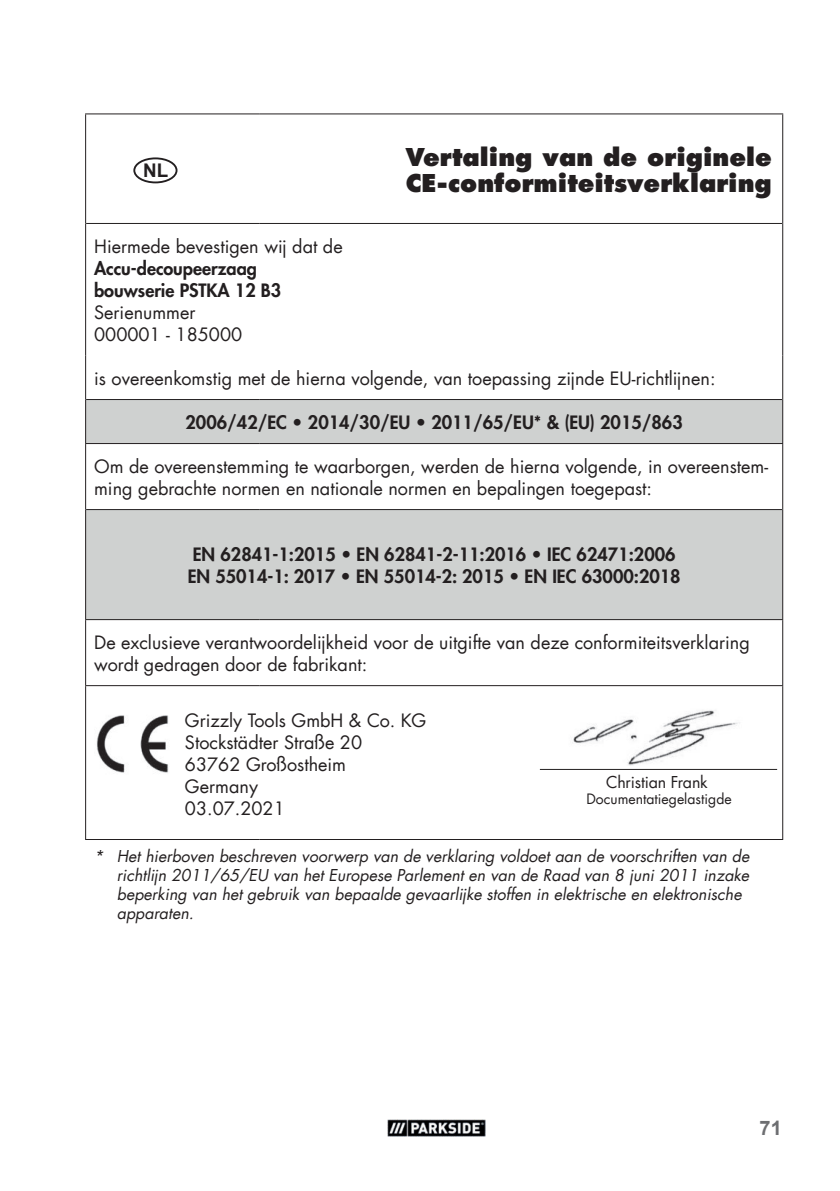
<style>
.page{position:relative;width:840px;height:1191px;background:#fff}
.page>*{position:absolute;margin:0;border:0;box-sizing:border-box;transform-origin:0 0}
.t1{font:800 24px/26px "Futura Com";color:#231f20}
.t2{font:700 20px "Arial";color:#6d6e71}
.t3{font:700 18.8px "Arial";color:#231f20}
.t4{font:18px/22px "Futura Com";color:#231f20}
.t5{font:800 18px/22px "Futura Com";color:#231f20}
.t6{font:italic 16px/19.2px "Futura Com";color:#231f20}
.t7{font:16px "Futura Com";letter-spacing:-.01em;color:#231f20}
.t8{font:14px "Futura Com";color:#231f20}
</style>
<div class="page">
<svg style="left:86px;top:400px;width:695px;height:219px;fill:#cfd1d0"></svg>
<hr style="left:85px;top:223px;width:1px;height:132px;background:#231f20">
<hr style="left:781px;top:223px;width:1px;height:132px;background:#231f20">
<hr style="left:85px;top:355px;width:1px;height:44px;background:#231f20">
<hr style="left:781px;top:355px;width:1px;height:44px;background:#231f20">
<hr style="left:85px;top:399px;width:1px;height:44px;background:#231f20">
<hr style="left:781px;top:399px;width:1px;height:44px;background:#231f20">
<hr style="left:85px;top:443px;width:175px;height:1px;background:#231f20">
<hr style="left:85px;top:444px;width:1px;height:65px;background:#231f20">
<hr style="left:260px;top:443px;width:522px;height:1px;background:#231f20">
<hr style="left:781px;top:444px;width:1px;height:65px;background:#231f20">
<hr style="left:781px;top:509px;width:1px;height:110px;background:#231f20">
<hr style="left:85px;top:619px;width:175px;height:1px;background:#231f20">
<hr style="left:85px;top:620px;width:1px;height:65px;background:#231f20">
<hr style="left:260px;top:619px;width:522px;height:1px;background:#231f20">
<hr style="left:781px;top:620px;width:1px;height:65px;background:#231f20">
<hr style="left:85px;top:685px;width:175px;height:1px;background:#231f20">
<hr style="left:85px;top:686px;width:1px;height:153px;background:#231f20">
<hr style="left:260px;top:685px;width:522px;height:1px;background:#231f20">
<hr style="left:781px;top:686px;width:1px;height:153px;background:#231f20">
<hr style="left:86px;top:399px;width:174px;height:1px;background:#231f20">
<hr style="left:260px;top:399px;width:521px;height:1px;background:#231f20">
<hr style="left:85px;top:113px;width:175px;height:1px;background:#231f20">
<hr style="left:85px;top:114px;width:1px;height:109px;background:#231f20">
<hr style="left:260px;top:113px;width:522px;height:1px;background:#231f20">
<hr style="left:781px;top:114px;width:1px;height:109px;background:#231f20">
<hr style="left:86px;top:223px;width:174px;height:1px;background:#231f20">
<hr style="left:260px;top:223px;width:521px;height:1px;background:#231f20">
<hr style="left:86px;top:509px;width:174px;height:1px;background:#231f20">
<hr style="left:260px;top:509px;width:521px;height:1px;background:#231f20">
<hr style="left:85px;top:509px;width:1px;height:110px;background:#231f20">
<hr style="left:85px;top:839px;width:175px;height:1px;background:#231f20">
<hr style="left:260px;top:839px;width:522px;height:1px;background:#231f20">
<img style="left:96px;top:715px;width:73px;height:58px">
<img style="left:572px;top:710px;width:168px;height:55px">
<hr style="left:539px;top:769px;width:237px;height:1px;background:#231f20">
<div style="left:133px;top:157px;width:44px;height:26px;border:2px solid #231f20;border-radius:50%"></div>
<img style="left:387px;top:1119px;width:98px;height:17px">
<p class="t3" style="left:143px;top:160px;width:27px">NL</p>
<h1 class="t1" style="left:405px;top:146px;width:368px">Vertaling van de originele<br>CE-conformiteitsverklaring</h1>
<p class="t4" style="left:94px;top:235px;width:250px">Hiermede bevestigen wij dat de</p>
<p class="t5" style="left:94px;top:256px;width:188px">Accu-decoupeerzaag bouwserie PSTKA 12 B3</p>
<p class="t4" style="left:94px;top:303px;width:149px">Serienummer<br>000001 - 185000</p>
<p class="t4" style="left:94px;top:367px;width:622px">is overeenkomstig met de hierna volgende, van toepassing zijnde EU-richtlijnen:</p>
<p class="t5" style="left:185px;top:410px;width:498px">2006/42/EC • 2014/30/EU • 2011/65/EU* &amp; (EU) 2015/863</p>
<p class="t4" style="left:94px;top:457px;width:675px">Om de overeenstemming te waarborgen, werden de hierna volgende, in overeenstem&shy;ming gebrachte normen en nationale normen en bepalingen toegepast:</p>
<p class="t5" style="left:187px;top:542px;width:494px">EN 62841-1:2015 • EN 62841-2-11:2016 • IEC 62471:2006<br>EN 55014-1: 2017 • EN 55014-2: 2015 • EN IEC 63000:2018</p>
<p class="t4" style="left:94px;top:631px;width:656px">De exclusieve verantwoordelijkheid voor de uitgifte van deze conformiteitsverklaring wordt gedragen door de fabrikant:</p>
<p class="t4" style="left:185px;top:711px;width:242px">Grizzly Tools GmbH &amp; Co. KG<br>Stockstädter Straße 20<br>63762 Großostheim<br>Germany<br>03.07.2021</p>
<p class="t6" style="left:117px;top:846px;width:633px;text-indent:-23px">* Het hierboven beschreven voorwerp van de verklaring voldoet aan de voorschriften van de richtlijn 2011/65/EU van het Europese Parlement en van de Raad van 8 juni 2011 inzake beperking van het gebruik van bepaalde gevaarlijke stoffen in elektrische en elektronische apparaten.</p>
<p class="t7" style="left:605px;top:774px;width:103px">Christian Frank</p>
<p class="t8" style="left:586px;top:792px;width:147px">Documentatiegelastigde</p>
<p class="t2" style="left:759px;top:1116px;width:24px">71</p>
</div>
